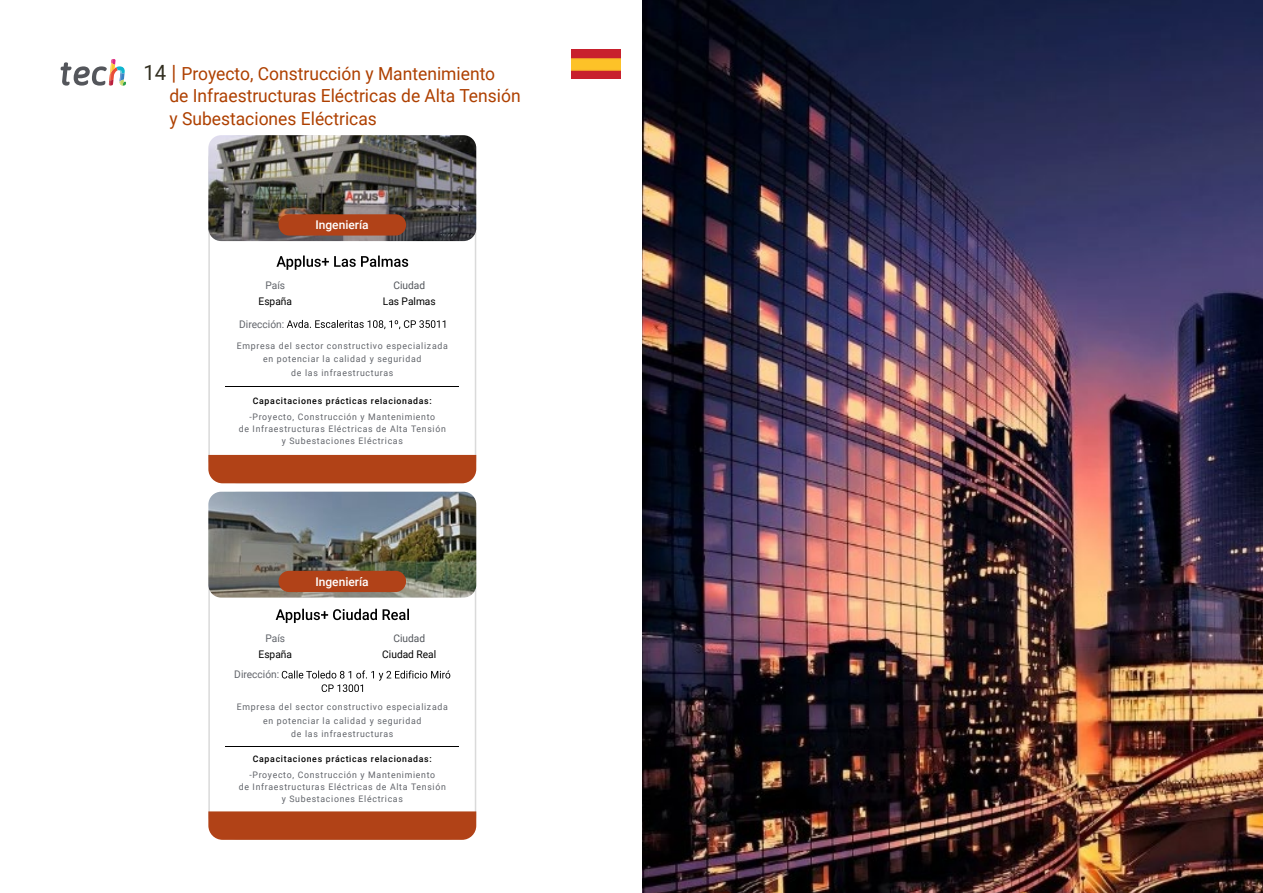
<style>
.page{position:relative;width:1263px;height:893px;background:#fff}
.page>*{position:absolute;margin:0;border:0;box-sizing:border-box;transform-origin:0 0}
.t1{font:18px/22.5px "Roboto";color:#ae4000}
.t2{font:500 12px "Roboto";color:#fff}
.t3{font:10.5px "Roboto";color:#000}
.t4{font:10.5px "Roboto";color:#61646a}
.t5{font:10.5px "Roboto";color:#52555b}
.t6{font:9px/13.5px "Roboto";letter-spacing:.08em;color:#61646a;text-align:center}
.t7{font:500 9px "Roboto";letter-spacing:.08em;color:#000}
.s1{font-size:21px;color:#312e20}
.s2{font-size:21px}
</style>
<div class="page">
<img style="left:642px;top:0;width:621px;height:893px">
<svg style="left:208px;top:146px;width:269px;height:338px"></svg>
<hr style="left:225px;top:386px;width:234px;height:1px;background:#000">
<svg style="left:276px;top:256px;width:132px;height:14px"></svg>
<svg style="left:287px;top:320px;width:158px;height:9px"></svg>
<div style="left:208px;top:455px;width:268px;height:28px;background:#b14217"></div>
<img style="left:208px;top:135px;width:268px;height:106px">
<div style="left:279px;top:214px;width:127px;height:22px;background:#b14218;border-radius:11px"></div>
<svg style="left:208px;top:491px;width:269px;height:337px"></svg>
<hr style="left:225px;top:746px;width:234px;height:1px;background:#000">
<svg style="left:276px;top:609px;width:133px;height:14px"></svg>
<svg style="left:282px;top:670px;width:168px;height:22px"></svg>
<svg style="left:208px;top:811px;width:268px;height:29px;background:#b3471e"></svg>
<img style="left:208px;top:492px;width:268px;height:106px">
<div style="left:279px;top:571px;width:127px;height:21px;background:#b14218;border-radius:11px"></div>
<img style="left:571px;top:49px;width:50px;height:30px">
<svg style="left:61px;top:59px;width:65px;height:27px"></svg>
<h1 class="t1" style="left:169px;top:61px;width:353px;text-indent:-26px"><span class="s1">14</span> <span class="s2">|</span> Proyecto, Construcción y Mantenimiento<br>de Infraestructuras Eléctricas de Alta Tensión y Subestaciones Eléctricas</h1>
<p class="t4" style="left:265px;top:278px;width:21px">País</p>
<p class="t3" style="left:259px;top:294px;width:35px">España</p>
<h2 class="t2" style="left:315px;top:217px;width:55px">Ingeniería</h2>
<p class="t5" style="left:393px;top:278px;width:33px">Ciudad</p>
<p class="t3" style="left:383px;top:294px;width:54px">Las Palmas</p>
<p class="t4" style="left:239px;top:317px;width:46px">Dirección:</p>
<p class="t6" style="left:237px;top:338px;width:212px">Empresa del sector constructivo especializada en potenciar la calidad y seguridad<br>de las infraestructuras</p>
<p class="t7" style="left:253px;top:394px;width:180px">Capacitaciones prácticas relacionadas:</p>
<p class="t6" style="left:239px;top:411px;width:209px;line-height:12px">-Proyecto, Construcción y Mantenimiento<br>de Infraestructuras Eléctricas de Alta Tensión y Subestaciones Eléctricas</p>
<p class="t4" style="left:265px;top:630px;width:21px">País</p>
<p class="t3" style="left:259px;top:647px;width:35px">España</p>
<h2 class="t2" style="left:315px;top:573px;width:55px">Ingeniería</h2>
<p class="t5" style="left:393px;top:630px;width:33px">Ciudad</p>
<p class="t3" style="left:382px;top:647px;width:55px">Ciudad Real</p>
<p class="t4" style="left:234px;top:667px;width:46px">Dirección:</p>
<p class="t6" style="left:237px;top:700px;width:212px">Empresa del sector constructivo especializada en potenciar la calidad y seguridad<br>de las infraestructuras</p>
<p class="t7" style="left:253px;top:752px;width:180px">Capacitaciones prácticas relacionadas:</p>
<p class="t6" style="left:239px;top:768px;width:209px;line-height:12px">-Proyecto, Construcción y Mantenimiento<br>de Infraestructuras Eléctricas de Alta Tensión y Subestaciones Eléctricas</p>
</div>
